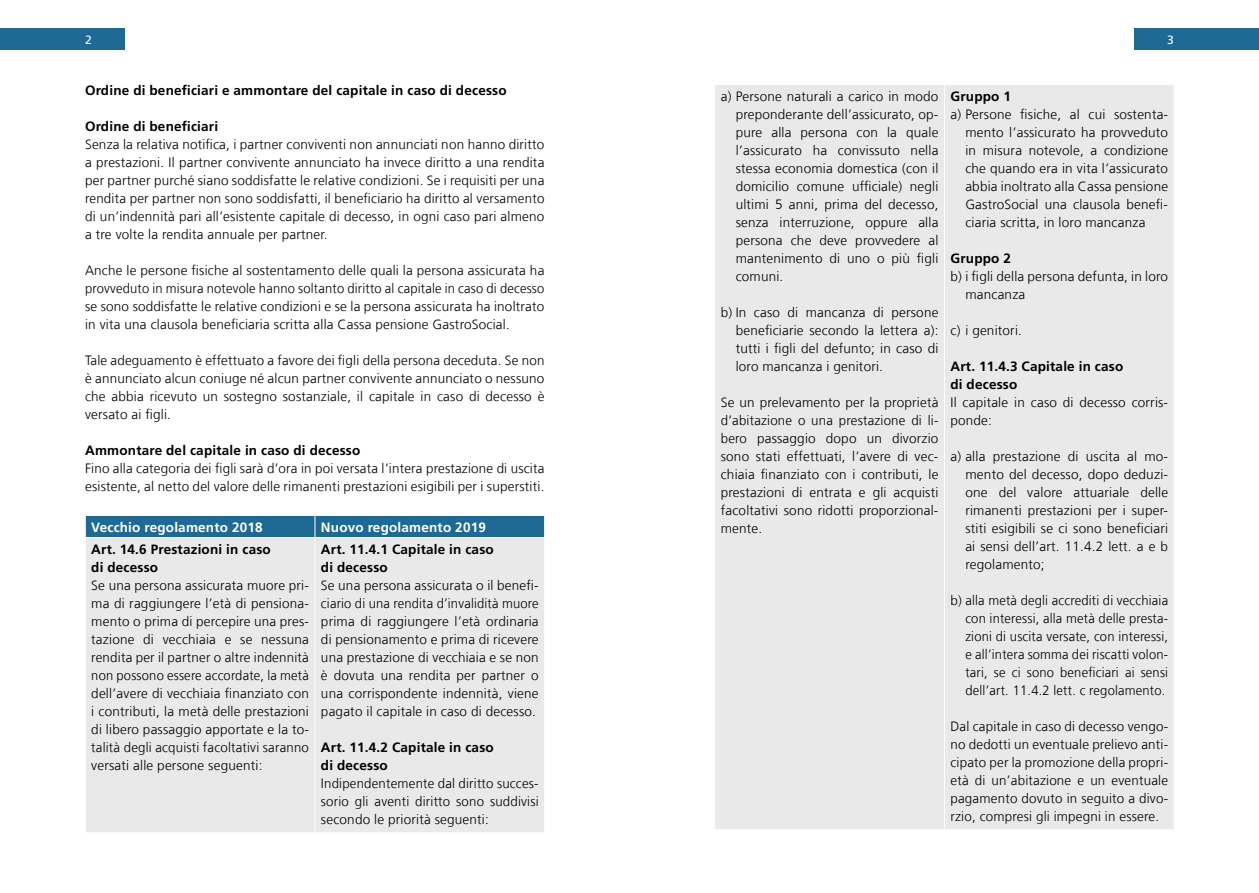
<style>
.page{position:relative;width:1259px;height:893px;background:#fff}
.page>*{position:absolute;margin:0;border:0;box-sizing:border-box;transform-origin:0 0}
.t1{font:300 13.5px/18px "Frutiger LT Com";letter-spacing:.015em;color:#000;text-align:justify}
.t2{font:700 13.5px/18px "Frutiger LT Com";letter-spacing:.015em;color:#000}
.t3{font:700 13.5px "Frutiger LT Com";letter-spacing:.015em;color:#fff}
.t4{font:12px "Frutiger LT Com";color:#fff}
</style>
<div class="page">
<div style="left:0;top:29px;width:125px;height:21px;background:#1f6a95"></div>
<div style="left:1134px;top:29px;width:125px;height:21px;background:#1f6a95"></div>
<div style="left:715px;top:85px;width:459px;height:744px;background:#e9e9e9"></div>
<hr style="left:944px;top:85px;width:1px;height:744px;background:#fff">
<div style="left:86px;top:538px;width:458px;height:294px;background:#e9e9e9"></div>
<hr style="left:315px;top:538px;width:1px;height:294px;background:#fff">
<div style="left:85px;top:515px;width:460px;height:22px;background:#1f6a95"></div>
<p class="t4" style="left:85px;top:33px;width:8px">2</p>
<p class="t4" style="left:1167px;top:33px;width:8px">3</p>
<p class="t2" style="left:85px;top:81px;width:423px">Ordine di beneficiari e ammontare del capitale in caso di decesso</p>
<p class="t2" style="left:85px;top:117px;width:135px">Ordine di beneficiari</p>
<p class="t1" style="left:85px;top:135px;width:461px">Senza la relativa notifica, i partner conviventi non annunciati non hanno diritto a prestazioni. Il partner convivente annunciato ha invece diritto a una rendita per partner purché siano soddisfatte le relative condizioni. Se i requisiti per una rendita per partner non sono soddisfatti, il beneficiario ha diritto al versamento di un’indennità pari all’esistente capitale di decesso, in ogni caso pari almeno a tre volte la rendita annuale per partner.</p>
<p class="t1" style="left:85px;top:261px;width:461px">Anche le persone fisiche al sostentamento delle quali la persona assicurata ha provveduto in misura notevole hanno soltanto diritto al capitale in caso di decesso se sono soddisfatte le relative condizioni e se la persona assicurata ha inoltrato in vita una clausola beneficiaria scritta alla Cassa pensione GastroSocial.</p>
<p class="t1" style="left:85px;top:351px;width:461px">Tale adeguamento è effettuato a favore dei figli della persona deceduta. Se non è annunciato alcun coniuge né alcun partner convivente annunciato o nessuno che abbia ricevuto un sostegno sostanziale, il capitale in caso di decesso è versato ai figli.</p>
<p class="t2" style="left:85px;top:441px;width:277px">Ammontare del capitale in caso di decesso</p>
<p class="t1" style="left:85px;top:459px;width:461px">Fino alla categoria dei figli sarà d’ora in poi versata l’intera prestazione di uscita esistente, al netto del valore delle rimanenti prestazioni esigibili per i superstiti.</p>
<p class="t3" style="left:91px;top:519px;width:173px">Vecchio regolamento 2018</p>
<p class="t3" style="left:321px;top:519px;width:166px">Nuovo regolamento 2019</p>
<p class="t2" style="left:91px;top:540px;width:181px">Art. 14.6 Prestazioni in caso di decesso</p>
<p class="t1" style="left:91px;top:576px;width:219px">Se una persona assicurata muore pri&shy;ma di raggiungere l’età di pensiona&shy;mento o prima di percepire una pres&shy;tazione di vecchiaia e se nessuna rendita per il partner o altre indennità non possono essere accordate, la metà dell’avere di vecchiaia finanziato con i contributi, la metà delle prestazioni di libero passaggio apportate e la to&shy;talità degli acquisti facoltativi saranno versati alle persone seguenti:</p>
<p class="t2" style="left:321px;top:540px;width:174px">Art. 11.4.1 Capitale in caso di decesso</p>
<p class="t1" style="left:321px;top:576px;width:219px">Se una persona assicurata o il benefi&shy;ciario di una rendita d’invalidità muore prima di raggiungere l’età ordinaria di pensionamento e prima di ricevere una prestazione di vecchiaia e se non è dovuta una rendita per partner o una corrispondente indennità, viene pagato il capitale in caso di decesso.</p>
<p class="t2" style="left:321px;top:738px;width:174px">Art. 11.4.2 Capitale in caso di decesso</p>
<p class="t1" style="left:321px;top:774px;width:219px">Indipendentemente dal diritto succes&shy;sorio gli aventi diritto sono suddivisi secondo le priorità seguenti:</p>
<p class="t1" style="left:735px;top:87px;width:204px;text-indent:-15px">a) Persone naturali a carico in modo preponderante dell’assicurato, op&shy;pure alla persona con la quale l’assicurato ha convissuto nella stessa economia domestica (con il domicilio comune ufficiale) negli ultimi 5 anni, prima del decesso, senza interruzione, oppure alla persona che deve provvedere al mantenimento di uno o più figli comuni.</p>
<p class="t1" style="left:735px;top:303px;width:204px;text-indent:-15px">b) In caso di mancanza di persone beneficiarie secondo la lettera a): tutti i figli del defunto; in caso di loro mancanza i genitori.</p>
<p class="t1" style="left:721px;top:393px;width:219px">Se un prelevamento per la proprietà d’abitazione o una prestazione di li&shy;bero passaggio dopo un divorzio sono stati effettuati, l’avere di vec&shy;chiaia finanziato con i contributi, le prestazioni di entrata e gli acquisti facoltativi sono ridotti proporzional&shy;mente.</p>
<p class="t2" style="left:950px;top:87px;width:62px">Gruppo 1</p>
<p class="t1" style="left:965px;top:105px;width:204px;text-indent:-15px">a) Persone fisiche, al cui sostenta&shy;mento l’assicurato ha provveduto in misura notevole, a condizione che quando era in vita l’assicurato abbia inoltrato alla Cassa pensione GastroSocial una clausola benefi&shy;ciaria scritta, in loro mancanza</p>
<p class="t2" style="left:950px;top:249px;width:62px">Gruppo 2</p>
<p class="t1" style="left:965px;top:267px;width:204px;text-indent:-15px">b) i figli della persona defunta, in loro mancanza</p>
<p class="t1" style="left:950px;top:321px;width:73px">c) i genitori.</p>
<p class="t2" style="left:950px;top:357px;width:174px">Art. 11.4.3 Capitale in caso di decesso</p>
<p class="t1" style="left:950px;top:393px;width:219px">Il capitale in caso di decesso corris&shy;ponde:</p>
<p class="t1" style="left:965px;top:447px;width:204px;text-indent:-15px">a) alla prestazione di uscita al mo&shy;mento del decesso, dopo deduzi&shy;one del valore attuariale delle rimanenti prestazioni per i super&shy;stiti esigibili se ci sono beneficiari ai sensi dell’art. 11.4.2 lett. a e b regolamento;</p>
<p class="t1" style="left:965px;top:591px;width:204px;text-indent:-15px">b) alla metà degli accrediti di vecchiaia con interessi, alla metà delle presta&shy;zioni di uscita versate, con interessi, e all’intera somma dei riscatti volon&shy;tari, se ci sono beneficiari ai sensi dell’art. 11.4.2 lett. c regolamento.</p>
<p class="t1" style="left:950px;top:717px;width:219px">Dal capitale in caso di decesso vengo&shy;no dedotti un eventuale prelievo anti&shy;cipato per la promozione della propri&shy;età di un’abitazione e un eventuale pagamento dovuto in seguito a divo&shy;rzio, compresi gli impegni in essere.</p>
</div>
